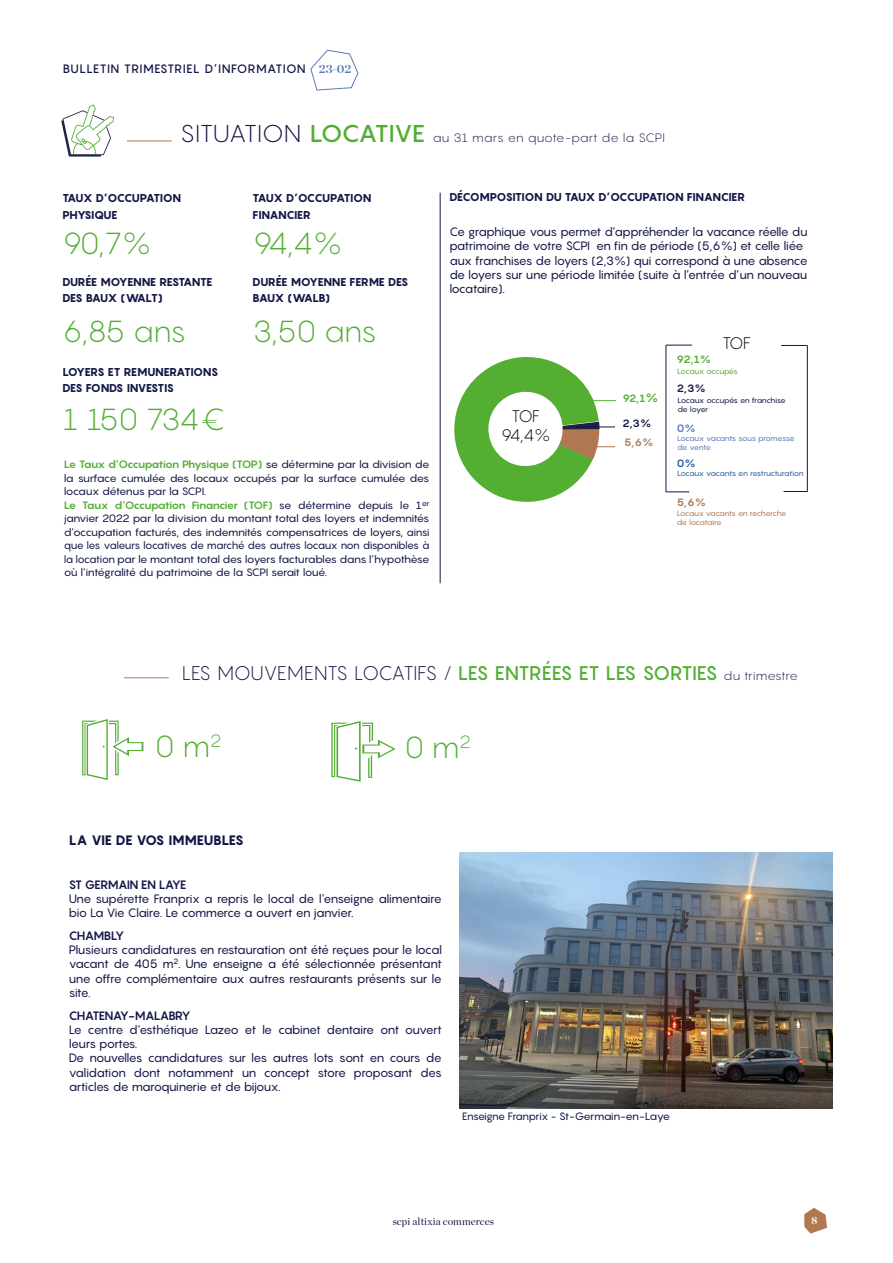
<style>
.page{position:relative;width:893px;height:1263px;background:#fff}
.page>*{position:absolute;margin:0;border:0;box-sizing:border-box;transform-origin:0 0}
.t1{font:300 30px "Pangram";letter-spacing:-.045em;color:#52ae32}
.t2{font:300 19.5px "Pangram";letter-spacing:-.005em;color:#121746}
.t3{font:300 16.5px/19.8px "Pangram";letter-spacing:-.11em;color:#000;text-align:center}
.t4{font:800 13.5px "Pangram";letter-spacing:-.03em;color:#121746}
.t5{font:12px/14.2px "Pangram";letter-spacing:-.065em;color:#121746}
.t6{font:300 12px "Pangram";letter-spacing:-.005em;color:#121746;scale:1.05 1}
.t7{font:700 12px "Pangram";letter-spacing:-.065em;color:#121746}
.t8{font:500 12px "Pangram";letter-spacing:.035em;color:#121746}
.t9{font:800 11.25px/16.5px "Pangram";letter-spacing:-.035em;color:#121746}
.t10{font:10.5px/13.5px "Pangram";letter-spacing:-.06em;color:#121746;scale:1.05 1}
.t11{font:10.5px "Chronicle Display";letter-spacing:.01em;color:#121746}
.t12{font:700 10.5px "Pangram";color:#52ae32;scale:1.05 1}
.t13{font:700 10.5px "Pangram";color:#121746;scale:1.05 1}
.t14{font:700 10.5px "Pangram";color:#b07750;scale:1.05 1}
.t15{font:700 10.5px "Pangram";color:#5c79bb;scale:1.05 1}
.t16{font:700 10.5px "Pangram";color:#275b9b;scale:1.05 1}
.t17{font:700 10.5px "Chronicle Display";color:#fff}
.t18{font:7.5px/9px "Pangram";letter-spacing:-.075em;color:#b07750;scale:1.05 1}
.t19{font:7.5px/9px "Pangram";letter-spacing:-.075em;color:#5c79bb;scale:1.05 1}
.t20{font:7.5px/9px "Pangram";letter-spacing:-.075em;color:#121746;scale:1.05 1}
.t21{font:7.5px "Pangram";letter-spacing:-.065em;color:#275b9b;scale:1.05 1}
.t22{font:7.5px "Pangram";letter-spacing:-.075em;color:#52ae32;scale:1.05 1}
.s1{font-family:"Chronicle Display";font-weight:700;color:#5c79bb}
.s2{font-size:24px}
.s3{font-weight:500;font-size:24px;color:#52ae32}
.s4{font-weight:700;color:#52ae32}
.s5{font-size:12px}
.s6{font-weight:500;color:#52ae32}
.s7{color:#071d49}
</style>
<div class="page">
<svg style="left:804px;top:1208px;width:23px;height:25px"></svg>
<svg style="left:310px;top:50px;width:49px;height:41px"></svg>
<hr style="left:127px;top:141px;width:45px;height:1px;background:#b07750">
<svg style="left:61px;top:104px;width:53px;height:53px"></svg>
<hr style="left:583px;top:400px;width:33px;height:1px;background:#52ae32">
<svg style="left:454px;top:357px;width:161px;height:145px"></svg>
<hr style="left:807px;top:345px;width:1px;height:147px;background:#121746">
<svg style="left:783px;top:491px;width:24px;height:1px"></svg>
<svg style="left:781px;top:345px;width:26px;height:1px"></svg>
<svg style="left:667px;top:345px;width:25px;height:1px"></svg>
<hr style="left:666px;top:345px;width:1px;height:147px;background:#121746">
<svg style="left:666px;top:492px;width:23px;height:1px"></svg>
<svg style="left:82px;top:719px;width:61px;height:61px"></svg>
<svg style="left:331px;top:721px;width:63px;height:61px"></svg>
<hr style="left:124px;top:677px;width:45px;height:1px;background:#b07750">
<hr style="left:440px;top:193px;width:1px;height:390px;background:#121746">
<img style="left:460px;top:853px;width:373px;height:255px">
<p class="t8" style="left:63px;top:61px;width:290px">BULLETIN TRIMESTRIEL D’INFORMATION <span class="s1">23-02</span></p>
<p class="t6" style="left:180px;top:130px;width:463px"><span class="s2">SITUATION</span> <span class="s3">LOCATIVE</span> au 31 mars en quote-part de la SCPI</p>
<p class="t9" style="left:62px;top:190px;width:120px">TAUX D’OCCUPATION<br>PHYSIQUE</p>
<p class="t9" style="left:253px;top:190px;width:120px">TAUX D’OCCUPATION<br>FINANCIER</p>
<h1 class="t1" style="left:62px;top:224px;width:91px">90,7%</h1>
<h1 class="t1" style="left:253px;top:224px;width:91px">94,4%</h1>
<p class="t9" style="left:62px;top:273px;width:152px">DURÉE MOYENNE RESTANTE<br>DES BAUX (WALT)</p>
<p class="t9" style="left:253px;top:273px;width:157px">DURÉE MOYENNE FERME DES<br>BAUX (WALB)</p>
<h1 class="t1" style="left:62px;top:312px;width:125px">6,85 ans</h1>
<h1 class="t1" style="left:253px;top:312px;width:126px">3,50 ans</h1>
<p class="t9" style="left:62px;top:363px;width:158px">LOYERS ET REMUNERATIONS<br>DES FONDS INVESTIS</p>
<h1 class="t1" style="left:62px;top:400px;width:165px">1 150 734€</h1>
<p class="t10" style="left:64px;top:458px;width:350px"><span class="s4">Le Taux d’Occupation Physique (TOP)</span> se détermine par la division de la surface cumulée des locaux occupés par la surface cumulée des locaux détenus par la SCPI.<br><span class="s4">Le Taux d’Occupation Financier (TOF)</span> se détermine depuis le 1<sup>er </sup>janvier 2022 par la division du montant total des loyers et indemnités d’occupation facturés, des indemnités compensatrices de loyers, ainsi que les valeurs locatives de marché des autres locaux non disponibles à la location par le montant total des loyers facturables dans l’hypothèse où l’intégralité du patrimoine de la SCPI serait loué.</p>
<p class="t9" style="left:449px;top:189px;width:297px">DÉCOMPOSITION DU TAUX D’OCCUPATION FINANCIER</p>
<p class="t5" style="left:449px;top:224px;width:360px">Ce graphique vous permet d’appréhender la vacance réelle du patrimoine de votre SCPI en fin de période (5,6%) et celle liée aux franchises de loyers (2,3%) qui correspond à une absence de loyers sur une période limitée (suite à l’entrée d’un nouveau locataire).</p>
<p class="t12" style="left:677px;top:353px;width:34px">92,1%</p>
<h3 class="t3" style="left:722px;top:333px;width:30px">TOF</h3>
<h3 class="t3" style="left:501px;top:406px;width:51px">TOF<br>94,4%</h3>
<p class="t12" style="left:622px;top:391px;width:36px">92,1<span class="s5">%</span></p>
<p class="t13" style="left:622px;top:417px;width:29px">2,3%</p>
<p class="t14" style="left:624px;top:435px;width:29px">5,6%</p>
<p class="t22" style="left:677px;top:367px;width:59px">Locaux occupés</p>
<p class="t13" style="left:677px;top:381px;width:29px">2,3%</p>
<p class="t20" style="left:677px;top:395px;width:105px">Locaux occupés en franchise de loyer</p>
<p class="t15" style="left:677px;top:421px;width:19px">0%</p>
<p class="t19" style="left:677px;top:434px;width:114px">Locaux vacants sous promesse de vente</p>
<p class="t16" style="left:677px;top:456px;width:19px">0%</p>
<p class="t21" style="left:677px;top:468px;width:122px">Locaux vacants en restructuration</p>
<p class="t14" style="left:677px;top:495px;width:29px">5,6%</p>
<p class="t18" style="left:677px;top:509px;width:106px">Locaux vacants en recherche de locataire</p>
<h2 class="t2" style="left:182px;top:661px;width:618px">LES MOUVEMENTS LOCATIFS / <span class="s6">LES ENTRÉES ET LES SORTIES</span> <span class="s5">du trimestre</span></h2>
<h1 class="t1" style="left:155px;top:727px;width:68px">0 m<sup>2</sup></h1>
<h1 class="t1" style="left:405px;top:728px;width:68px">0 m<sup>2</sup></h1>
<p class="t4" style="left:69px;top:831px;width:176px">LA VIE DE VOS IMMEUBLES</p>
<p class="t7" style="left:69px;top:876px;width:119px">ST GERMAIN EN LAYE</p>
<p class="t5" style="left:69px;top:891px;width:374px">Une supérette Franprix a repris le local de l’enseigne alimentaire bio La Vie Claire. Le commerce a ouvert en janvier.</p>
<p class="t7" style="left:69px;top:928px;width:57px">CHAMBLY</p>
<p class="t5" style="left:69px;top:942px;width:375px;text-align:justify">Plusieurs candidatures en restauration ont été reçues pour le local vacant de 405 m<sup>2</sup>. Une enseigne a été sélectionnée présentant une offre complémentaire aux autres restaurants présents sur le site.</p>
<p class="t7" style="left:69px;top:1007px;width:123px">CHATENAY-MALABRY</p>
<p class="t5" style="left:69px;top:1022px;width:374px">Le centre d’esthétique Lazeo et le cabinet dentaire ont ouvert leurs portes.<br>De nouvelles candidatures sur les autres lots sont en cours de validation dont notamment un concept store proposant des articles de maroquinerie et de bijoux.</p>
<p class="t10" style="left:462px;top:1109px;width:200px"><span class="s7">Enseigne Franprix -</span> St-Germain-en-Laye</p>
<p class="t11" style="left:393px;top:1213px;width:103px">scpi altixia commerces</p>
<p class="t17" style="left:812px;top:1212px;width:7px">8</p>
</div>
